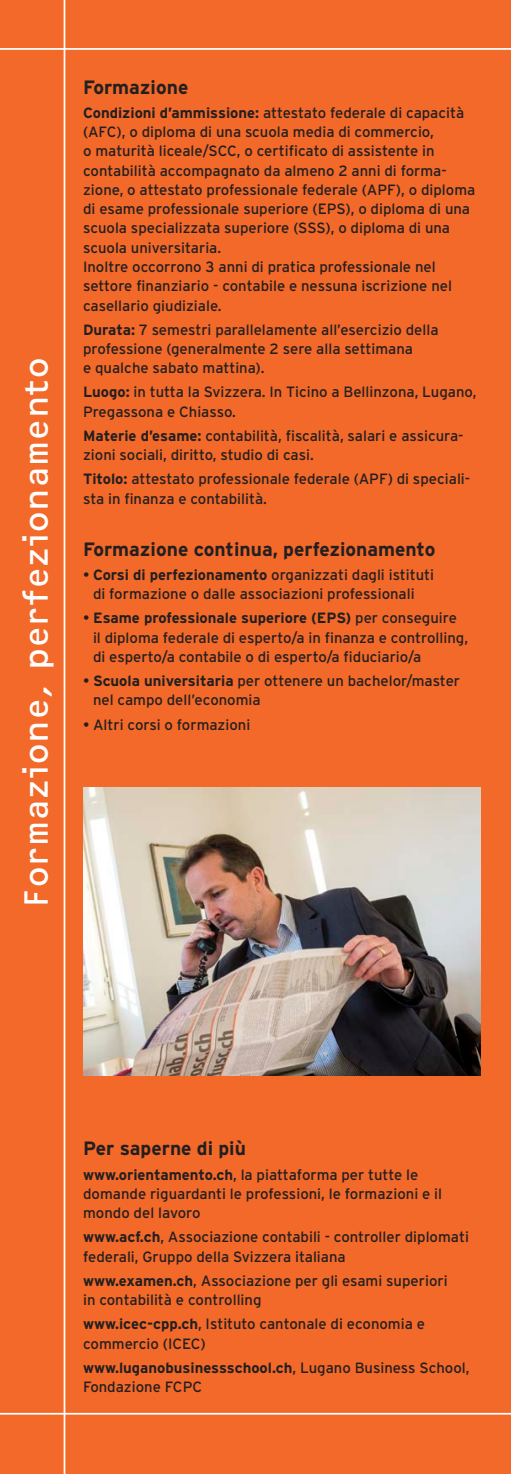
<style>
.page{position:relative;width:511px;height:1474px;background:#fff}
.page>*{position:absolute;margin:0;border:0;box-sizing:border-box;transform-origin:0 0}
.t1{font:35px "OCRF";color:#fff}
.t2{font:700 19.25px "Interstate";color:#231f20}
.t3{font:14.88px/19.2px "Interstate";color:#231f20}
.s1{font-weight:700}
</style>
<div class="page">
<div style="left:0;top:0;width:511px;height:1473px;background:#f26929"></div>
<hr style="left:0;top:48px;width:511px;height:2px;background:#fff">
<hr style="left:0;top:1412px;width:511px;height:2px;background:#fff">
<hr style="left:64px;top:0;width:1px;height:1473px;background:#fff">
<img style="left:83px;top:787px;width:397px;height:288px">
<h1 class="t1" style="left:14px;top:907px;width:552px;rotate:-90deg">Formazione, perfezionamento</h1>
<p class="t2" style="left:83px;top:76px;width:107px">Formazione</p>
<p class="t3" style="left:83px;top:103px;width:394px"><span class="s1">Condizioni d’ammissione:</span> attestato federale di capacità (AFC), o diploma di una scuola media di commercio,<br>o maturità liceale/SCC, o certificato di assistente in contabilità accompagnato da almeno 2 anni di forma&shy;zione, o attestato professionale federale (APF), o diploma di esame professionale superiore (EPS), o diploma di una scuola specializzata superiore (SSS), o diploma di una scuola universitaria.<br>Inoltre occorrono 3 anni di pratica professionale nel settore finanziario - contabile e nessuna iscrizione nel casellario giudiziale.</p>
<p class="t3" style="left:83px;top:320px;width:357px"><span class="s1">Durata:</span> 7 semestri parallelamente all’esercizio della professione (generalmente 2 sere alla settimana<br>e qualche sabato mattina).</p>
<p class="t3" style="left:83px;top:382px;width:395px"><span class="s1">Luogo:</span> in tutta la Svizzera. In Ticino a Bellinzona, Lugano,<br>Pregassona e Chiasso.</p>
<p class="t3" style="left:83px;top:426px;width:382px"><span class="s1">Materie d’esame:</span> contabilità, fiscalità, salari e assicura&shy;zioni sociali, diritto, studio di casi.</p>
<p class="t3" style="left:83px;top:469px;width:389px"><span class="s1">Titolo:</span> attestato professionale federale (APF) di speciali&shy;sta in finanza e contabilità.</p>
<p class="t2" style="left:83px;top:538px;width:354px">Formazione continua, perfezionamento</p>
<p class="t3" style="left:93px;top:565px;width:343px;text-indent:-10px">• <span class="s1">Corsi di perfezionamento</span> organizzati dagli istituti di formazione o dalle associazioni professionali</p>
<p class="t3" style="left:93px;top:608px;width:377px;text-indent:-10px">• <span class="s1">Esame professionale superiore (EPS)</span> per conseguire il diploma federale di esperto/a in finanza e controlling, di esperto/a contabile o di esperto/a fiduciario/a</p>
<p class="t3" style="left:93px;top:671px;width:369px;text-indent:-10px">• <span class="s1">Scuola universitaria</span> per ottenere un bachelor/master nel campo dell’economia</p>
<p class="t3" style="left:83px;top:714px;width:169px">• Altri corsi o formazioni</p>
<p class="t2" style="left:83px;top:1137px;width:164px">Per saperne di più</p>
<p class="t3" style="left:83px;top:1164px;width:360px"><span class="s1">www.orientamento.ch</span>, la piattaforma per tutte le domande riguardanti le professioni, le formazioni e il mondo del lavoro</p>
<p class="t3" style="left:83px;top:1227px;width:387px"><span class="s1">www.acf.ch</span>, Associazione contabili - controller diplomati federali, Gruppo della Svizzera italiana</p>
<p class="t3" style="left:83px;top:1270px;width:366px"><span class="s1">www.examen.ch</span>, Associazione per gli esami superiori in contabilità e controlling</p>
<p class="t3" style="left:83px;top:1314px;width:343px"><span class="s1">www.icec-cpp.ch</span>, Istituto cantonale di economia e commercio (ICEC)</p>
<p class="t3" style="left:83px;top:1357px;width:388px"><span class="s1">www.luganobusinessschool.ch</span>, Lugano Business School,<br>Fondazione FCPC</p>
</div>
